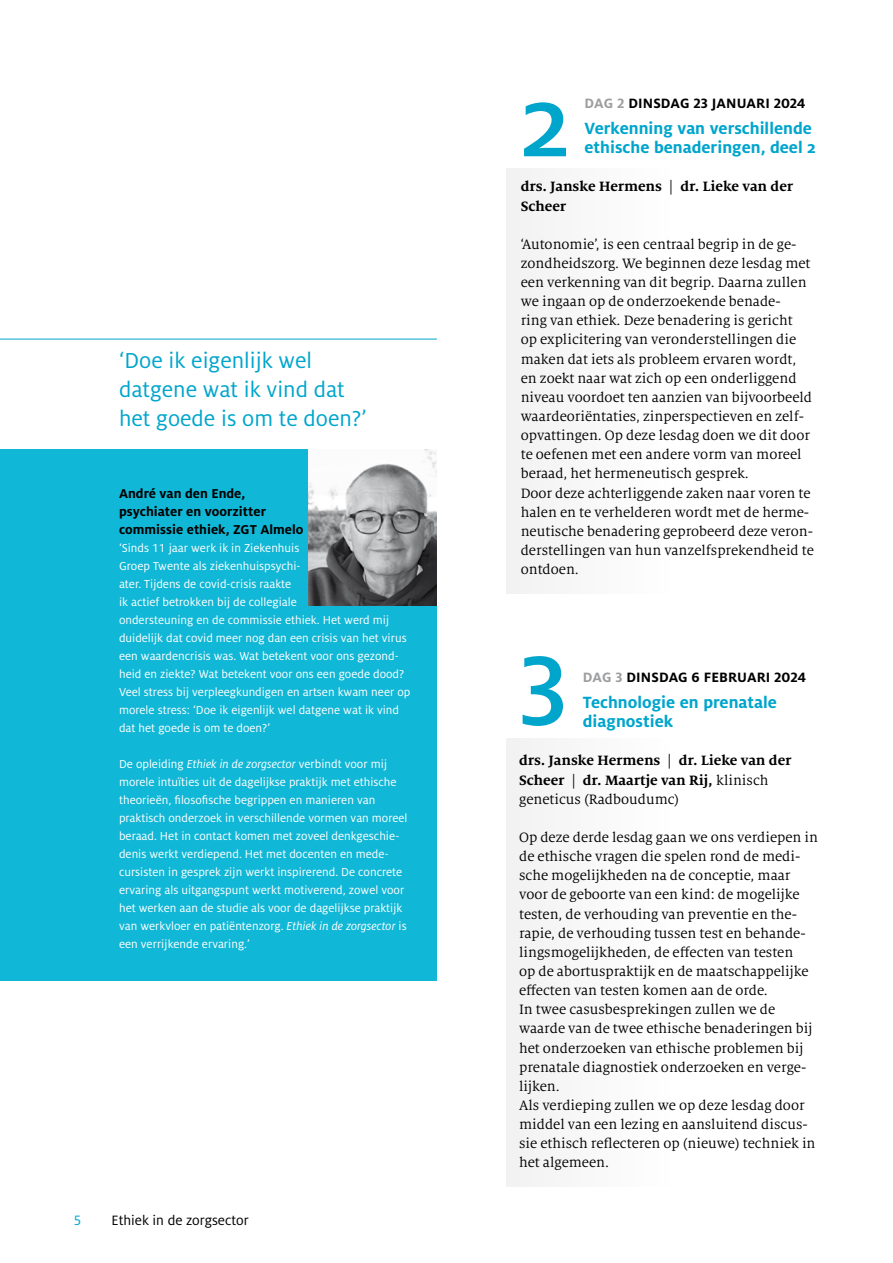
<style>
.page{position:relative;width:893px;height:1263px;background:#fff}
.page>*{position:absolute;margin:0;border:0;box-sizing:border-box;transform-origin:0 0}
.t1{font:500 108.45px "Milo OT";color:#00a5cc}
.t2{font:24px/28.7px "Milo OT";color:#00a5cc}
.t3{font:700 18px/19.2px "Milo OT";color:#00a5cc}
.t4{font:15px/19.2px "Milo Serif OT";color:#000}
.t5{font:700 15px/19.2px "Milo Serif OT";color:#000}
.t6{font:700 15px "Milo OT";letter-spacing:.01em;color:#000}
.t7{font:15px "Milo OT";color:#000}
.t8{font:15px "Milo OT";color:#00a5cc}
.t9{font:700 14.25px/18px "Milo OT";color:#000}
.t10{font:12.75px/18px "Milo OT";color:#fff}
.s1{font-style:italic}
.s2{color:#9c9e9f}
.s3{font-weight:500}
.s4{font-weight:400}
</style>
<div class="page">
<div style="left:506px;top:168px;width:164px;height:425px;background:#f2f2f3"></div>
<div style="left:506px;top:738px;width:164px;height:448px;background:#f2f2f3"></div>
<div style="left:0;top:449px;width:437px;height:531px;background:#11b7d6"></div>
<hr style="left:0;top:339px;width:437px;height:1px;background:#00a5cc">
<img style="left:309px;top:449px;width:128px;height:157px">
<h2 class="t2" style="left:119px;top:347px;width:249px">‘Doe ik eigenlijk wel datgene wat ik vind dat het goede is om te doen?’</h2>
<p class="t9" style="left:119px;top:485px;width:186px">André van den Ende, psychiater en voorzitter commissie ethiek, ZGT Almelo</p>
<p class="t10" style="left:119px;top:539px;width:293px">‘Sinds 11 jaar werk ik in Ziekenhuis<br>Groep Twente als ziekenhuispsychi-<br>ater. Tijdens de covid-crisis raakte<br>ik actief betrokken bij de collegiale<br>ondersteuning en de commissie ethiek. Het werd mij duidelijk dat covid meer nog dan een crisis van het virus een waardencrisis was. Wat betekent voor ons gezond&shy;heid en ziekte? Wat betekent voor ons een goede dood?<br>Veel stress bij verpleegkundigen en artsen kwam neer op morele stress: ‘Doe ik eigenlijk wel datgene wat ik vind dat het goede is om te doen?’</p>
<p class="t10" style="left:119px;top:755px;width:290px">De opleiding <span class="s1">Ethiek in de zorgsector</span> verbindt voor mij morele intuïties uit de dagelijkse praktijk met ethische theorieën, filosofische begrippen en manieren van praktisch onderzoek in verschillende vormen van moreel beraad. Het in contact komen met zoveel denkgeschie&shy;denis werkt verdiepend. Het met docenten en mede&shy;cursisten in gesprek zijn werkt inspirerend. De concrete ervaring als uitgangspunt werkt motiverend, zowel voor het werken aan de studie als voor de dagelijkse praktijk van werkvloer en patiëntenzorg. <span class="s1">Ethiek in de zorgsector</span> is een verrijkende ervaring.’</p>
<p class="t8" style="left:73px;top:1212px;width:9px">5</p>
<p class="t7" style="left:112px;top:1212px;width:139px">Ethiek in de zorgsector</p>
<p class="t6" style="left:585px;top:94px;width:222px"><span class="s2">DAG 2</span> DINSDAG 23 JANUARI 2024</p>
<p class="t3" style="left:584px;top:119px;width:233px">Verkenning van verschillende ethische benaderingen, deel 2</p>
<p class="t5" style="left:521px;top:177px;width:274px">drs. Janske Hermens <span class="s3">|</span> dr. Lieke van der<br>Scheer</p>
<p class="t4" style="left:521px;top:235px;width:295px">‘Autonomie’, is een centraal begrip in de ge&shy;zondheidszorg. We beginnen deze lesdag met een verkenning van dit begrip. Daarna zullen we ingaan op de onderzoekende benade-<br>ring van ethiek. Deze benadering is gericht<br>op explicitering van veronderstellingen die maken dat iets als probleem ervaren wordt, en zoekt naar wat zich op een onderliggend niveau voordoet ten aanzien van bijvoorbeeld waardeoriëntaties, zinperspectieven en zelf&shy;opvattingen. Op deze lesdag doen we dit door te oefenen met een andere vorm van moreel beraad, het hermeneutisch gesprek.<br>Door deze achterliggende zaken naar voren te halen en te verhelderen wordt met de herme&shy;neutische benadering geprobeerd deze veron&shy;derstellingen van hun vanzelfsprekendheid te ontdoen.</p>
<h1 class="t1" style="left:520px;top:62px;width:52px">2</h1>
<h1 class="t1" style="left:519px;top:616px;width:51px">3</h1>
<p class="t6" style="left:583px;top:669px;width:225px"><span class="s2">DAG 3</span> DINSDAG 6 FEBRUARI 2024</p>
<p class="t3" style="left:583px;top:693px;width:196px">Technologie en prenatale diagnostiek</p>
<p class="t5" style="left:519px;top:751px;width:274px">drs. Janske Hermens <span class="s3">|</span> dr. Lieke van der<br>Scheer <span class="s3">|</span> dr. Maartje van Rij, <span class="s4">klinisch geneticus (Radboudumc)</span></p>
<p class="t4" style="left:519px;top:828px;width:300px">Op deze derde lesdag gaan we ons verdiepen in de ethische vragen die spelen rond de medi&shy;sche mogelijkheden na de conceptie, maar voor de geboorte van een kind: de mogelijke testen, de verhouding van preventie en the&shy;rapie, de verhouding tussen test en behande&shy;lingsmogelijkheden, de effecten van testen<br>op de abortuspraktijk en de maatschappelijke effecten van testen komen aan de orde.<br>In twee casusbesprekingen zullen we de waarde van de twee ethische benaderingen bij het onderzoeken van ethische problemen bij prenatale diagnostiek onderzoeken en verge&shy;lijken.<br>Als verdieping zullen we op deze lesdag door middel van een lezing en aansluitend discus&shy;sie ethisch reflecteren op (nieuwe) techniek in het algemeen.</p>
</div>
